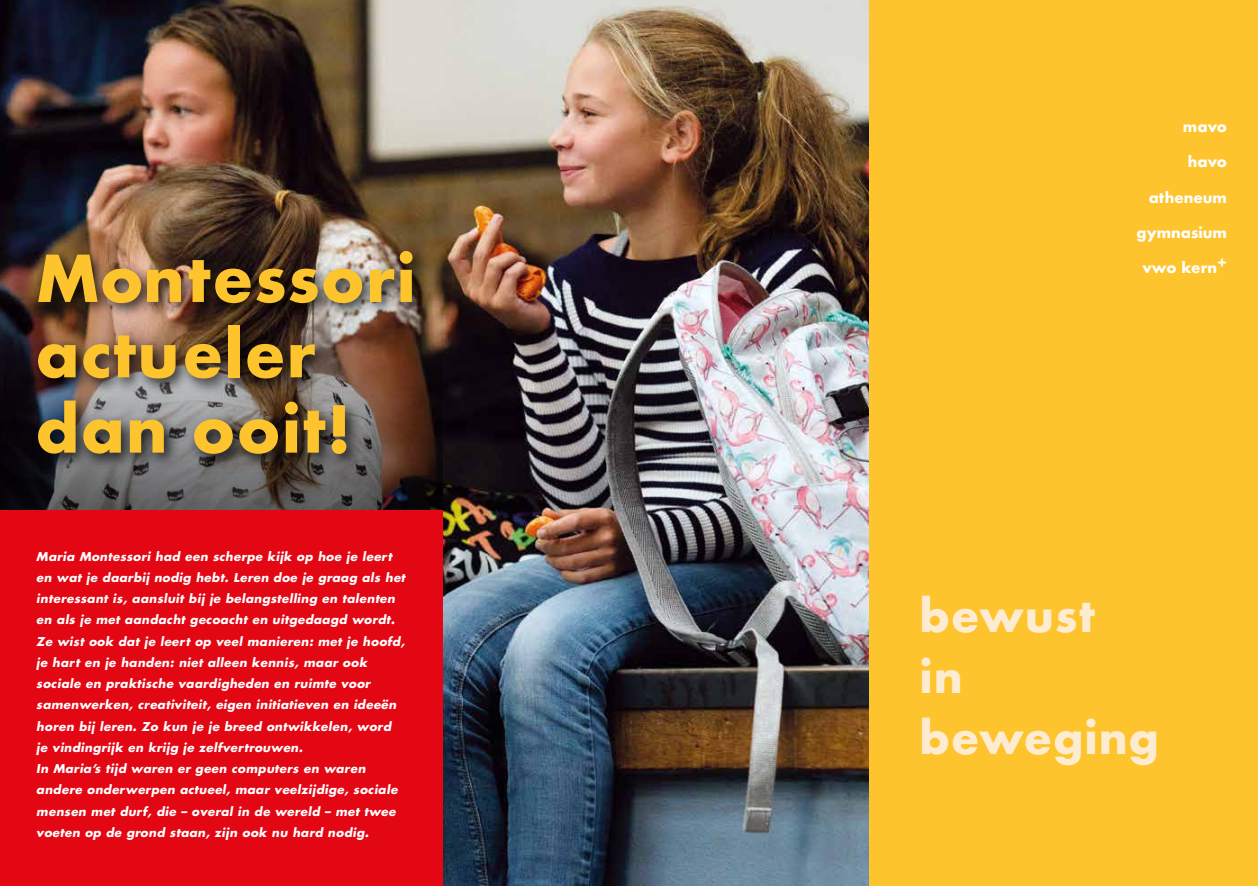
<style>
.page{position:relative;width:1258px;height:886px;background:#fff}
.page>*{position:absolute;margin:0;border:0;box-sizing:border-box;transform-origin:0 0}
.t1{font:700 62.75px/75.4px "Futura";letter-spacing:.02em;color:#fdc42e}
.t2{font:700 43.75px/61.2px "Futura";letter-spacing:.02em;color:#fdecd2}
.t3{font:700 14.5px "Futura";color:#fff}
.t4{font:italic 700 11.88px/21.2px "Futura";letter-spacing:.03em;color:#fff}
</style>
<div class="page">
<div style="left:868px;top:0;width:390px;height:886px;background:#fdc42e"></div>
<img style="left:0;top:0;width:868px;height:886px">
<svg style="left:0;top:303px;width:443px;height:207px;background:#3b3638"></svg>
<div style="left:0;top:510px;width:443px;height:376px;background:#e30613"></div>
<div style="left:31px;top:244px;width:398px;height:227px;background:#000;opacity:.85"></div>
<h1 class="t1" style="left:35px;top:241px;width:382px">Montessori actueler dan ooit!</h1>
<p class="t4" style="left:36px;top:545px;width:370px">Maria Montessori had een scherpe kijk op hoe je leert en wat je daarbij nodig hebt. Leren doe je graag als het interessant is, aansluit bij je belangstelling en talenten en als je met aandacht gecoacht en uitgedaagd wordt.<br>Ze wist ook dat je leert op veel manieren: met je hoofd, je hart en je handen: niet alleen kennis, maar ook sociale en praktische vaardigheden en ruimte voor samenwerken, creativiteit, eigen initiatieven en ideeën horen bij leren. Zo kun je je breed ontwikkelen, word je vindingrijk en krijg je zelfvertrouwen.<br>In Maria’s tijd waren er geen computers en waren andere onderwerpen actueel, maar veelzijdige, sociale mensen met durf, die – overal in de wereld – met twee voeten op de grond staan, zijn ook nu hard nodig.</p>
<p class="t3" style="left:1183px;top:116px;width:46px">mavo</p>
<p class="t3" style="left:1188px;top:152px;width:41px">havo</p>
<p class="t3" style="left:1149px;top:187px;width:80px">atheneum</p>
<p class="t3" style="left:1136px;top:222px;width:92px">gymnasium</p>
<p class="t3" style="left:1142px;top:257px;width:86px">vwo kern+</p>
<h2 class="t2" style="left:919px;top:585px;width:241px">bewust<br>in beweging</h2>
</div>
